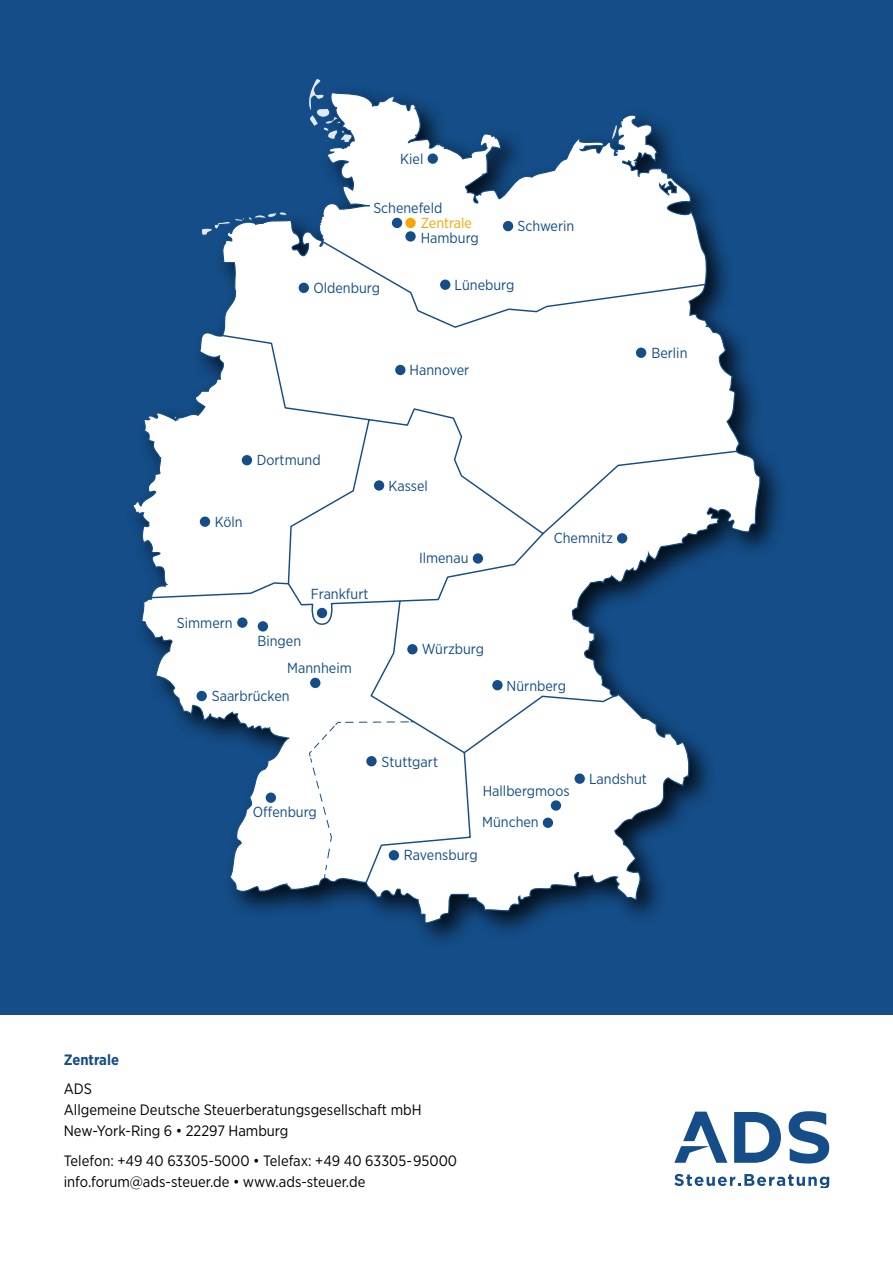
<style>
.page{position:relative;width:893px;height:1263px;background:#fff}
.page>*{position:absolute;margin:0;border:0;box-sizing:border-box;transform-origin:0 0}
.t1{font:15px/21px "Gotham Narrow";color:#000}
.t2{font:700 15px "Gotham Narrow";color:#144d87}
.t3{font:14.55px/26.5px "Gotham Narrow";color:#144d87}
.t4{font:14.55px "Gotham Narrow";color:#f7a600}
</style>
<div class="page">
<div style="left:0;top:0;width:893px;height:1014px;background:#144d87"></div>
<svg style="left:674px;top:1174px;width:155px;height:14px"></svg>
<svg style="left:789px;top:1111px;width:40px;height:52px"></svg>
<svg style="left:674px;top:1111px;width:53px;height:52px"></svg>
<svg style="left:734px;top:1112px;width:47px;height:51px"></svg>
<svg style="left:133px;top:92px;width:628px;height:832px"></svg>
<svg style="left:610px;top:122px;width:9px;height:21px"></svg>
<svg style="left:321px;top:235px;width:3px;height:5px"></svg>
<svg style="left:320px;top:215px;width:4px;height:10px"></svg>
<svg style="left:304px;top:79px;width:49px;height:65px"></svg>
<svg style="left:200px;top:211px;width:88px;height:25px"></svg>
<svg style="left:150px;top:240px;width:589px;height:644px"></svg>
<svg style="left:208px;top:714px;width:5px;height:4px"></svg>
<svg style="left:174px;top:417px;width:6px;height:5px"></svg>
<svg style="left:158px;top:457px;width:5px;height:5px"></svg>
<svg style="left:135px;top:512px;width:6px;height:4px"></svg>
<div style="left:405px;top:218px;width:11px;height:10px;background:#f7a600;border-radius:50%"></div>
<div style="left:200px;top:516px;width:10px;height:11px;background:#144d87;border-radius:50%"></div>
<div style="left:242px;top:455px;width:10px;height:10px;background:#144d87;border-radius:50%"></div>
<div style="left:299px;top:283px;width:10px;height:10px;background:#144d87;border-radius:50%"></div>
<div style="left:636px;top:348px;width:10px;height:10px;background:#144d87;border-radius:50%"></div>
<div style="left:395px;top:365px;width:10px;height:10px;background:#144d87;border-radius:50%"></div>
<div style="left:374px;top:480px;width:10px;height:11px;background:#144d87;border-radius:50%"></div>
<div style="left:492px;top:680px;width:11px;height:10px;background:#144d87;border-radius:50%"></div>
<div style="left:407px;top:644px;width:11px;height:10px;background:#144d87;border-radius:50%"></div>
<div style="left:617px;top:533px;width:10px;height:10px;background:#144d87;border-radius:50%"></div>
<div style="left:473px;top:553px;width:10px;height:11px;background:#144d87;border-radius:50%"></div>
<div style="left:317px;top:608px;width:10px;height:10px;background:#144d87;border-radius:50%"></div>
<div style="left:310px;top:678px;width:10px;height:10px;background:#144d87;border-radius:50%"></div>
<div style="left:258px;top:621px;width:10px;height:10px;background:#144d87;border-radius:50%"></div>
<div style="left:366px;top:756px;width:11px;height:10px;background:#144d87;border-radius:50%"></div>
<div style="left:237px;top:617px;width:11px;height:11px;background:#144d87;border-radius:50%"></div>
<div style="left:197px;top:691px;width:10px;height:10px;background:#144d87;border-radius:50%"></div>
<div style="left:266px;top:792px;width:10px;height:11px;background:#144d87;border-radius:50%"></div>
<div style="left:389px;top:850px;width:10px;height:10px;background:#144d87;border-radius:50%"></div>
<div style="left:575px;top:773px;width:10px;height:11px;background:#144d87;border-radius:50%"></div>
<div style="left:543px;top:817px;width:10px;height:11px;background:#144d87;border-radius:50%"></div>
<div style="left:392px;top:218px;width:10px;height:10px;background:#144d87;border-radius:50%"></div>
<div style="left:405px;top:231px;width:11px;height:11px;background:#144d87;border-radius:50%"></div>
<div style="left:440px;top:280px;width:10px;height:10px;background:#144d87;border-radius:50%"></div>
<div style="left:503px;top:221px;width:10px;height:10px;background:#144d87;border-radius:50%"></div>
<div style="left:428px;top:153px;width:10px;height:11px;background:#144d87;border-radius:50%"></div>
<div style="left:551px;top:800px;width:10px;height:11px;background:#144d87;border-radius:50%"></div>
<p class="t3" style="left:400px;top:145px;width:25px">Kiel</p>
<p class="t3" style="left:373px;top:195px;width:71px">Schenefeld</p>
<p class="t4" style="left:421px;top:214px;width:53px">Zentrale</p>
<p class="t3" style="left:421px;top:224px;width:60px">Hamburg</p>
<p class="t3" style="left:518px;top:212px;width:58px">Schwerin</p>
<p class="t3" style="left:313px;top:274px;width:68px">Oldenburg</p>
<p class="t3" style="left:454px;top:271px;width:61px">Lüneburg</p>
<p class="t3" style="left:410px;top:357px;width:61px">Hannover</p>
<p class="t3" style="left:257px;top:447px;width:65px">Dortmund</p>
<p class="t3" style="left:215px;top:508px;width:29px">Köln</p>
<p class="t3" style="left:177px;top:609px;width:57px">Simmern</p>
<p class="t3" style="left:311px;top:580px;width:59px">Frankfurt</p>
<p class="t3" style="left:287px;top:628px;width:66px;text-indent:-30px">Bingen<br>Mannheim</p>
<p class="t3" style="left:212px;top:682px;width:79px">Saarbrücken</p>
<p class="t3" style="left:389px;top:472px;width:41px">Kassel</p>
<p class="t3" style="left:419px;top:544px;width:51px">Ilmenau</p>
<p class="t3" style="left:422px;top:636px;width:64px">Würzburg</p>
<p class="t3" style="left:382px;top:748px;width:58px">Stuttgart</p>
<p class="t3" style="left:554px;top:524px;width:61px">Chemnitz</p>
<p class="t3" style="left:507px;top:672px;width:61px">Nürnberg</p>
<p class="t3" style="left:651px;top:339px;width:38px">Berlin</p>
<p class="t3" style="left:253px;top:799px;width:66px">Offenburg</p>
<p class="t3" style="left:482px;top:775px;width:89px;line-height:30.9px">Hallbergmoos<br>München</p>
<p class="t3" style="left:404px;top:841px;width:75px">Ravensburg</p>
<p class="t3" style="left:589px;top:765px;width:59px">Landshut</p>
<p class="t2" style="left:64px;top:1050px;width:57px">Zentrale</p>
<p class="t1" style="left:64px;top:1078px;width:359px">ADS<br>Allgemeine Deutsche Steuerberatungsgesellschaft mbH<br>New-York-Ring 6 • 22297 Hamburg</p>
<p class="t1" style="left:64px;top:1150px;width:395px">Telefon: +49 40 63305-5000 • Telefax: +49 40 63305- 95000 info.forum@ads-steuer.de • www.ads-steuer.de</p>
</div>
